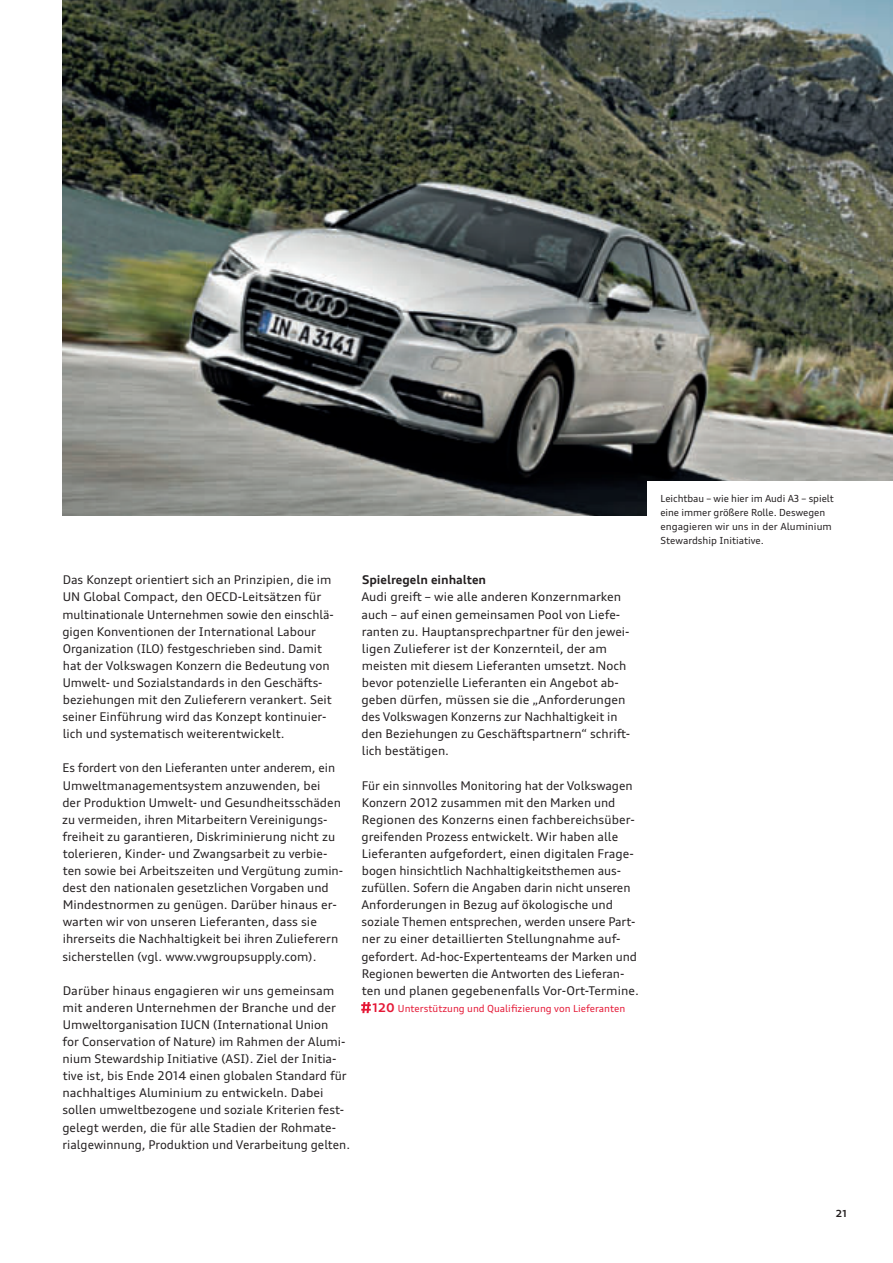
<style>
.page{position:relative;width:893px;height:1263px;background:#fff}
.page>*{position:absolute;margin:0;border:0;box-sizing:border-box;transform-origin:0 0}
.t1{font:12px/17.1px "Audi Type";color:#231f20}
.t2{font:700 12px "Audi Type";color:#231f20}
.t3{font:9.75px/14.2px "Audi Type";letter-spacing:-.005em;color:#231f20}
.t4{font:9.75px "Audi Type";color:#e51836}
.t5{font:700 9.75px "Audi Type";color:#231f20}
.s1{font-weight:700;font-size:12px}
</style>
<div class="page">
<img style="left:62px;top:0;width:831px;height:516px">
<svg style="left:361px;top:1002px;width:10px;height:11px"></svg>
<div style="left:648px;top:482px;width:245px;height:51px;background:#fff"></div>
<p class="t1" style="left:62px;top:572px;width:273px">Das Konzept orientiert sich an Prinzipien, die im UN Global Compact, den OECD-Leitsätzen für multinationale Unternehmen sowie den einschlä&shy;gigen Konventionen der International Labour Organization (ILO) festgeschrieben sind. Damit hat der Volkswagen Konzern die Bedeutung von Umwelt- und Sozialstandards in den Geschäfts&shy;beziehungen mit den Zulieferern verankert. Seit seiner Einführung wird das Konzept kontinuier&shy;lich und systematisch weiterentwickelt.</p>
<p class="t1" style="left:62px;top:760px;width:282px">Es fordert von den Lieferanten unter anderem, ein Umweltmanagementsystem anzuwenden, bei<br>der Produktion Umwelt- und Gesundheitsschäden zu vermeiden, ihren Mitarbeitern Vereinigungs&shy;freiheit zu garantieren, Diskriminierung nicht zu tolerieren, Kinder- und Zwangsarbeit zu verbie&shy;ten sowie bei Arbeitszeiten und Vergütung zumin&shy;dest den nationalen gesetzlichen Vorgaben und Mindestnormen zu genügen. Darüber hinaus er&shy;warten wir von unseren Lieferanten, dass sie ihrerseits die Nachhaltigkeit bei ihren Zulieferern sicherstellen (vgl. www.vwgroupsupply.com).</p>
<p class="t1" style="left:62px;top:983px;width:289px">Darüber hinaus engagieren wir uns gemeinsam mit anderen Unternehmen der Branche und der Umweltorganisation IUCN (International Union<br>for Conservation of Nature) im Rahmen der Alumi&shy;nium Stewardship Initiative (ASI). Ziel der Initia&shy;tive ist, bis Ende 2014 einen globalen Standard für nachhaltiges Aluminium zu entwickeln. Dabei sollen umweltbezogene und soziale Kriterien fest&shy;gelegt werden, die für alle Stadien der Rohmate&shy;rialgewinnung, Produktion und Verarbeitung gelten.</p>
<p class="t2" style="left:362px;top:575px;width:126px">Spielregeln einhalten</p>
<p class="t1" style="left:361px;top:589px;width:270px">Audi greift – wie alle anderen Konzernmarken auch – auf einen gemeinsamen Pool von Liefe&shy;ranten zu. Hauptansprechpartner für den jewei&shy;ligen Zulieferer ist der Konzernteil, der am meisten mit diesem Lieferanten umsetzt. Noch bevor potenzielle Lieferanten ein Angebot ab&shy;geben dürfen, müssen sie die „Anforderungen des Volkswagen Konzerns zur Nachhaltigkeit in den Beziehungen zu Geschäftspartnern“ schrift&shy;lich bestätigen.</p>
<p class="t1" style="left:361px;top:778px;width:279px">Für ein sinnvolles Monitoring hat der Volkswagen Konzern 2012 zusammen mit den Marken und Regionen des Konzerns einen fachbereichsüber&shy;greifenden Prozess entwickelt. Wir haben alle Lieferanten aufgefordert, einen digitalen Frage&shy;bogen hinsichtlich Nachhaltigkeitsthemen aus&shy;zufüllen. Sofern die Angaben darin nicht unseren Anforderungen in Bezug auf ökologische und soziale Themen entsprechen, werden unsere Part&shy;ner zu einer detaillierten Stellungnahme auf&shy;gefordert. Ad-hoc-Expertenteams der Marken und Regionen bewerten die Antworten des Lieferan&shy;ten und planen gegebenenfalls Vor-Ort-Termine.</p>
<p class="t4" style="left:373px;top:1004px;width:254px"><span class="s1">120</span> Unterstützung und Qualifizierung von Lieferanten</p>
<p class="t3" style="left:660px;top:492px;width:175px">Leichtbau – wie hier im Audi A3 – spielt eine immer größere Rolle. Deswegen enga gieren wir uns in der Aluminium Stewardship Initiative.</p>
<p class="t5" style="left:836px;top:1209px;width:13px">21</p>
</div>
